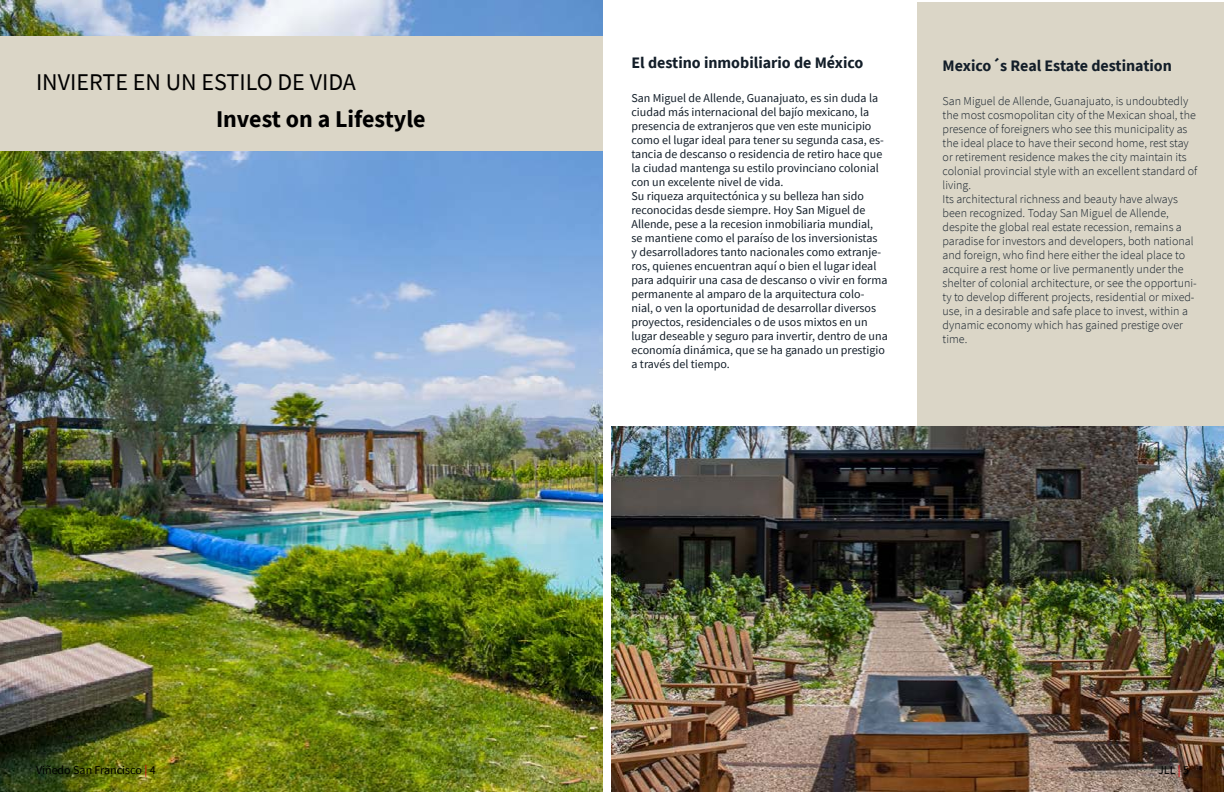
<style>
.page{position:relative;width:1224px;height:792px;background:#fff}
.page>*{position:absolute;margin:0;border:0;box-sizing:border-box;transform-origin:0 0}
.t1{font:24px "Source Sans Pro";color:#000}
.t2{font:700 24px "Source Sans Pro";color:#000}
.t3{font:700 16px "Source Sans Pro";color:#131e29}
.t4{font:12px/14px "Source Sans Pro";color:#131e29}
.t5{font:300 12px/14px "Source Sans Pro";color:#131e29}
.t6{font:12px "Source Sans Pro";color:#000}
.s1{color:#e30613}
</style>
<div class="page">
<div style="left:918px;top:2px;width:306px;height:498px;background:#dbd6c7"></div>
<img style="left:611px;top:426px;width:613px;height:366px">
<img style="left:0;top:0;width:603px;height:792px">
<div style="left:0;top:36px;width:603px;height:115px;background:#dbd6c7"></div>
<h1 class="t1" style="left:36px;top:67px;width:321px">INVIERTE EN UN ESTILO DE VIDA</h1>
<h1 class="t2" style="left:216px;top:103px;width:211px">Invest on a Lifestyle</h1>
<h2 class="t3" style="left:632px;top:52px;width:233px">El destino inmobiliario de México</h2>
<p class="t4" style="left:632px;top:91px;width:258px">San Miguel de Allende, Guanajuato, es sin duda la ciudad más internacional del bajío mexicano, la presencia de extranjeros que ven este municipio como el lugar ideal para tener su segunda casa, es&shy;tancia de descanso o residencia de retiro hace que la ciudad mantenga su estilo provinciano colonial con un excelente nivel de vida.<br>Su riqueza arquitectónica y su belleza han sido reconocidas desde siempre. Hoy San Miguel de Allende, pese a la recesion inmobiliaria mundial,<br>se mantiene como el paraíso de los inversionistas<br>y desarrolladores tanto nacionales como extranje&shy;ros, quienes encuentran aquí o bien el lugar ideal para adquirir una casa de descanso o vivir en forma permanente al amparo de la arquitectura colo&shy;nial, o ven la oportunidad de desarrollar diversos proyectos, residenciales o de usos mixtos en un lugar deseable y seguro para invertir, dentro de una economía dinámica, que se ha ganado un prestigio a través del tiempo.</p>
<h2 class="t3" style="left:943px;top:54px;width:231px">Mexico´s Real Estate destination</h2>
<p class="t5" style="left:943px;top:94px;width:256px">San Miguel de Allende, Guanajuato, is undoubtedly the most cosmopolitan city of the Mexican shoal, the presence of foreigners who see this municipality as the ideal place to have their second home, rest stay or retirement residence makes the city maintain its colonial provincial style with an excellent standard of living.<br>Its architectural richness and beauty have always been recognized. Today San Miguel de Allende, despite the global real estate recession, remains a paradise for investors and developers, both national and foreign, who find here either the ideal place to acquire a rest home or live permanently under the shelter of colonial architecture, or see the opportuni&shy;ty to develop different projects, residential or mixed&shy;use, in a desirable and safe place to invest, within a dynamic economy which has gained prestige over time.</p>
<p class="t6" style="left:36px;top:762px;width:121px">Viñedo San Francisco <span class="s1">|</span> 4</p>
<p class="t6" style="left:1158px;top:762px;width:33px">JLL <span class="s1">|</span> 5</p>
</div>
